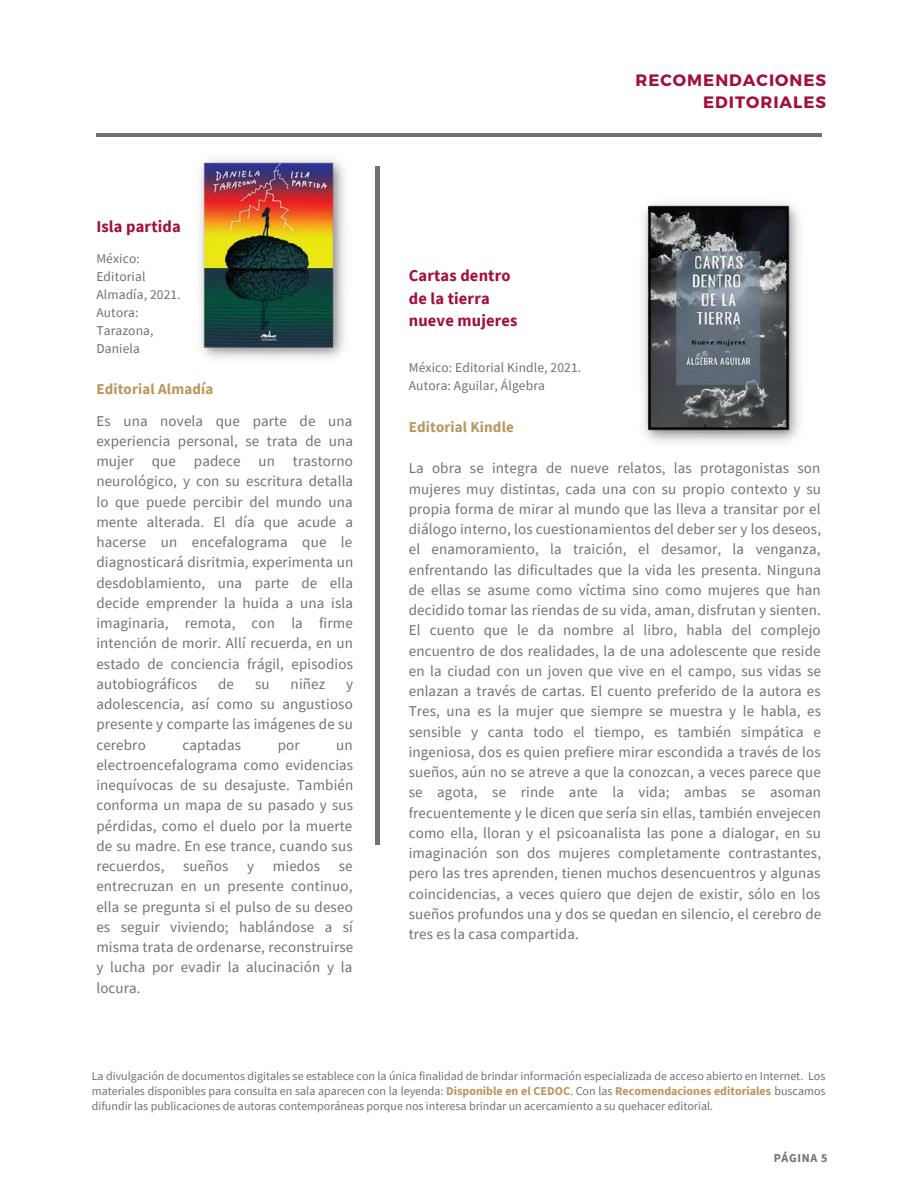
<style>
.page{position:relative;width:918px;height:1188px;background:#fff}
.page>*{position:absolute;margin:0;border:0;box-sizing:border-box;transform-origin:0 0}
.t1{font:700 16.5px/22.5px "Source Sans Pro";letter-spacing:.01em;color:#a20f3b}
.t2{font:700 16.5px/22.5px "Montserrat";letter-spacing:.06em;color:#a20f3b;text-align:right}
.t3{font:15px/20.2px "Source Sans Pro";letter-spacing:.01em;color:#6f7271;text-align:justify}
.t4{font:700 15px "Source Sans Pro";letter-spacing:.01em;color:#bc955c}
.t5{font:13.5px/18px "Source Sans Pro";letter-spacing:.01em;color:#6f7271}
.t6{font:12px/15px "Source Sans Pro";color:#6f7271;text-align:justify}
.t7{font:700 12px "Source Sans Pro";letter-spacing:.06em;color:#6f7271}
.s1{font-weight:700;color:#bc955c}
</style>
<div class="page">
<hr style="left:96px;top:133px;width:726px;height:3px;background:#6f7271">
<hr style="left:376px;top:166px;width:3px;height:678px;background:#6f7271">
<img style="left:642px;top:202px;width:158px;height:241px">
<img style="left:200px;top:158px;width:145px;height:201px">
<p class="t1" style="left:96px;top:215px;width:86px">Isla partida</p>
<p class="t5" style="left:96px;top:250px;width:86px">México:<br>Editorial<br>Almadía, 2021.<br>Autora:<br>Tarazona,<br>Daniela</p>
<p class="t4" style="left:96px;top:379px;width:118px">Editorial Almadía</p>
<p class="t3" style="left:96px;top:410px;width:258px">Es una novela que parte de una experiencia personal, se trata de una mujer que padece un trastorno neurológico, y con su escritura detalla lo que puede percibir del mundo una mente alterada. El día que acude a hacerse un encefalograma que le diagnosticará disritmia, experimenta un desdoblamiento, una parte de ella decide emprender la huida a una isla imaginaria, remota, con la firme intención de morir. Allí recuerda, en un estado de conciencia frágil, episodios autobiográficos</p>
<p class="t3" style="left:218px;top:673px;width:17px">de</p>
<p class="t3" style="left:255px;top:673px;width:16px">su</p>
<p class="t3" style="left:291px;top:673px;width:36px">niñez</p>
<p class="t3" style="left:96px;top:673px;width:258px;text-indent:250px">y adolescencia, así como su angustioso presente y comparte las imágenes de su cerebro</p>
<p class="t3" style="left:182px;top:734px;width:60px">captadas</p>
<p class="t3" style="left:278px;top:734px;width:23px">por</p>
<p class="t3" style="left:96px;top:734px;width:258px;text-indent:240px">un electroencefalograma como evidencias inequívocas de su desajuste. También conforma un mapa de su pasado y sus pérdidas, como el duelo por la muerte de su madre. En ese trance, cuando sus recuerdos,</p>
<p class="t3" style="left:183px;top:856px;width:47px">sueños</p>
<p class="t3" style="left:247px;top:856px;width:9px">y</p>
<p class="t3" style="left:273px;top:856px;width:49px">miedos</p>
<p class="t3" style="left:96px;top:856px;width:258px;text-indent:242px">se entrecruzan en un presente continuo, ella se pregunta si el pulso de su deseo es seguir viviendo; hablándose a sí misma trata de ordenarse, reconstruirse y lucha por evadir la alucinación y la locura.</p>
<p class="t2" style="left:636px;top:68px;width:192px">RECOMENDACIONES<br>EDITORIALES</p>
<p class="t1" style="left:409px;top:264px;width:110px">Cartas dentro de la tierra nueve mujeres</p>
<p class="t5" style="left:409px;top:359px;width:174px">México: Editorial Kindle, 2021.<br>Autora: Aguilar, Álgebra</p>
<p class="t4" style="left:409px;top:417px;width:107px">Editorial Kindle</p>
<p class="t3" style="left:409px;top:458px;width:414px">La obra se integra de nueve relatos, las protagonistas son mujeres muy distintas, cada una con su propio contexto y su propia forma de mirar al mundo que las lleva a transitar por el diálogo interno, los cuestionamientos del deber ser y los deseos, el enamoramiento, la traición, el desamor, la venganza, enfrentando las dificultades que la vida les presenta. Ninguna de ellas se asume como víctima sino como mujeres que han decidido tomar las riendas de su vida, aman, disfrutan y sienten.<br>El cuento que le da nombre al libro, habla del complejo encuentro de dos realidades, la de una adolescente que reside en la ciudad con un joven que vive en el campo, sus vidas se enlazan a través de cartas. El cuento preferido de la autora es Tres, una es la mujer que siempre se muestra y le habla, es sensible y canta todo el tiempo, es también simpática e ingeniosa, dos es quien prefiere mirar escondida a través de los sueños, aún no se atreve a que la conozcan, a veces parece que se agota, se rinde ante la vida; ambas se asoman frecuentemente y le dicen que sería sin ellas, también envejecen como ella, lloran y el psicoanalista las pone a dialogar, en su imaginación son dos mujeres completamente contrastantes, pero las tres aprenden, tienen muchos desencuentros y algunas coincidencias, a veces quiero que dejen de existir, sólo en los sueños profundos una y dos se quedan en silencio, el cerebro de tres es la casa compartida.</p>
<p class="t6" style="left:92px;top:1068px;width:735px">La divulgación de documentos digitales se establece con la única finalidad de brindar información especializada de acceso abierto en Internet. Los materiales disponibles para consulta en sala aparecen con la leyenda: <span class="s1">Disponible en el CEDOC</span>. Con las <span class="s1">Recomendaciones editoriales</span> buscamos difundir las publicaciones de autoras contemporáneas porque nos interesa brindar un acercamiento a su quehacer editorial.</p>
<p class="t7" style="left:774px;top:1150px;width:55px">PÁGINA 5</p>
</div>
